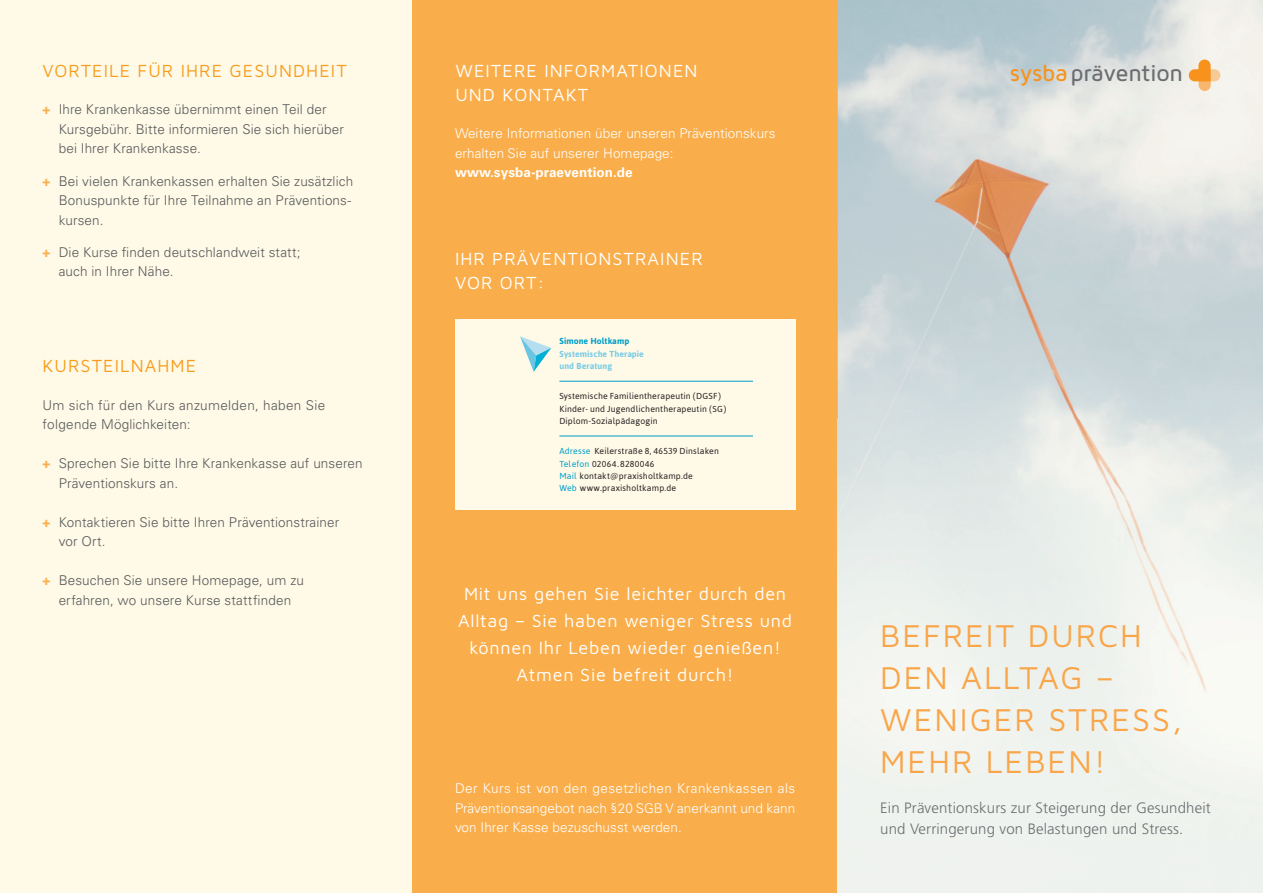
<style>
.page{position:relative;width:1263px;height:893px;background:#fff}
.page>*{position:absolute;margin:0;border:0;box-sizing:border-box;transform-origin:0 0}
.t1{font:32.4px/42px "Maven Pro";letter-spacing:.06em;color:#f9a64a}
.t2{font:500 23.55px "Maven Pro";letter-spacing:-.015em;color:#6c6d70}
.t3{font:18px/27px "Maven Pro";letter-spacing:.04em;color:#fff;text-align:center}
.t4{font:18px/24px "Maven Pro";letter-spacing:.06em;color:#fff}
.t5{font:18px "Maven Pro";letter-spacing:.06em;color:#f89c1c}
.t6{font:300 15px/21px "Frutiger";letter-spacing:.01em;color:#6c6d70}
.t7{font:300 13.5px/19.5px "Univers LT Pro 45";letter-spacing:.01em;color:#57585a}
.t8{font:300 13.5px/19.5px "Univers LT Pro 45";letter-spacing:.005em;color:#fff}
.t9{font:700 13.5px "Univers LT Pro 65";letter-spacing:.005em;color:#fff}
.t10{font:8.7px/12.5px "Asap";letter-spacing:.02em;color:#231f20}
.t11{font:700 8.7px/12.5px "Asap";letter-spacing:.005em;color:#7bcbe5}
.t12{font:700 8.7px "Asap";letter-spacing:.005em;color:#009eca}
.s1{font-family:"Univers LT Pro 65";font-weight:700;color:#faae4b}
.s2{color:#009eca}
.s3{color:#f7931d}
</style>
<div class="page">
<div style="left:0;top:0;width:412px;height:893px;background:#fefae7"></div>
<div style="left:412px;top:0;width:426px;height:893px;background:#faae4b"></div>
<img style="left:838px;top:0;width:425px;height:893px">
<img style="left:1198px;top:81px;width:13px;height:10px">
<img style="left:1211px;top:69px;width:9px;height:12px">
<svg style="left:1189px;top:60px;width:22px;height:21px"></svg>
<div style="left:455px;top:319px;width:340px;height:191px;background:#fefae7"></div>
<hr style="left:559px;top:381px;width:194px;height:1px;background:#009eca">
<hr style="left:559px;top:436px;width:194px;height:1px;background:#009eca">
<svg style="left:520px;top:336px;width:31px;height:36px"></svg>
<h3 class="t5" style="left:43px;top:58px;width:306px">VORTEILE FÜR IHRE GESUNDHEIT</h3>
<p class="t7" style="left:59px;top:100px;width:287px;text-indent:-16px"><span class="s1">+</span> Ihre Krankenkasse übernimmt einen Teil der<br>Kursgebühr. Bitte informieren Sie sich hierüber bei Ihrer Krankenkasse.</p>
<p class="t7" style="left:59px;top:171px;width:296px;text-indent:-16px"><span class="s1">+</span> Bei vielen Krankenkassen erhalten Sie zusätzlich<br>Bonuspunkte für Ihre Teilnahme an Präventions&shy;kursen.</p>
<p class="t7" style="left:59px;top:242px;width:243px;text-indent:-16px"><span class="s1">+</span> Die Kurse finden deutschlandweit statt; auch in Ihrer Nähe.</p>
<h3 class="t5" style="left:43px;top:354px;width:155px">KURSTEILNAHME</h3>
<p class="t7" style="left:43px;top:395px;width:284px">Um sich für den Kurs anzumelden, haben Sie folgende Möglichkeiten:</p>
<p class="t7" style="left:59px;top:454px;width:305px;text-indent:-16px"><span class="s1">+</span> Sprechen Sie bitte Ihre Krankenkasse auf unseren<br>Präventionskurs an.</p>
<p class="t7" style="left:59px;top:512px;width:282px;text-indent:-16px"><span class="s1">+</span> Kontaktieren Sie bitte Ihren Präventionstrainer vor Ort.</p>
<p class="t7" style="left:43px;top:571px;width:263px;text-align:center"><span class="s1">+</span> Besuchen Sie unsere Homepage, um zu erfahren, wo unsere Kurse stattfinden</p>
<h3 class="t4" style="left:455px;top:58px;width:244px">WEITERE INFORMATIONEN<br>UND KONTAKT</h3>
<p class="t8" style="left:455px;top:124px;width:322px">Weitere Informationen über unseren Präventionskurs erhalten Sie auf unserer Homepage:</p>
<p class="t9" style="left:455px;top:165px;width:179px">www.sysba-praevention.de</p>
<h3 class="t4" style="left:455px;top:246px;width:249px">IHR PRÄVENTIONSTRAINER<br>VOR ORT:</h3>
<p class="t12" style="left:559px;top:336px;width:71px">Simone Holtkamp</p>
<p class="t11" style="left:559px;top:347px;width:86px">Systemische Therapie und Beratung</p>
<p class="t10" style="left:559px;top:390px;width:168px">Systemische Familientherapeutin (DGSF )<br>Kinder- und Jugendlichentherapeutin (SG)<br>Diplom-Sozialpädagogin</p>
<p class="t10" style="left:559px;top:445px;width:161px"><span class="s2">Adresse</span> Keilerstraße 8, 46539 Dinslaken<br><span class="s2">Telefon</span> 02064 . 8280046<br><span class="s2">Mail</span> kontakt@praxisholtkamp.de<br><span class="s2">Web</span> www.praxisholtkamp.de</p>
<h3 class="t3" style="left:458px;top:579px;width:335px">Mit uns gehen Sie leichter durch den<br>Alltag – Sie haben weniger Stress und können Ihr Leben wieder genießen!<br>Atmen Sie befreit durch!</h3>
<p class="t8" style="left:455px;top:779px;width:342px;text-align:justify">Der Kurs ist von den gesetzlichen Krankenkassen als Präventionsangebot nach §20 SGB V anerkannt und kann von Ihrer Kasse bezuschusst werden.</p>
<h2 class="t2" style="left:1010px;top:59px;width:175px"><span class="s3">sysba</span>prävention</h2>
<h1 class="t1" style="left:880px;top:613px;width:303px">BEFREIT DURCH<br>DEN ALLTAG –<br>WENIGER STRESS,<br>MEHR LEBEN!</h1>
<p class="t6" style="left:880px;top:797px;width:332px">Ein Präventionskurs zur Steigerung der Gesundheit und Verringerung von Belastungen und Stress.</p>
</div>
